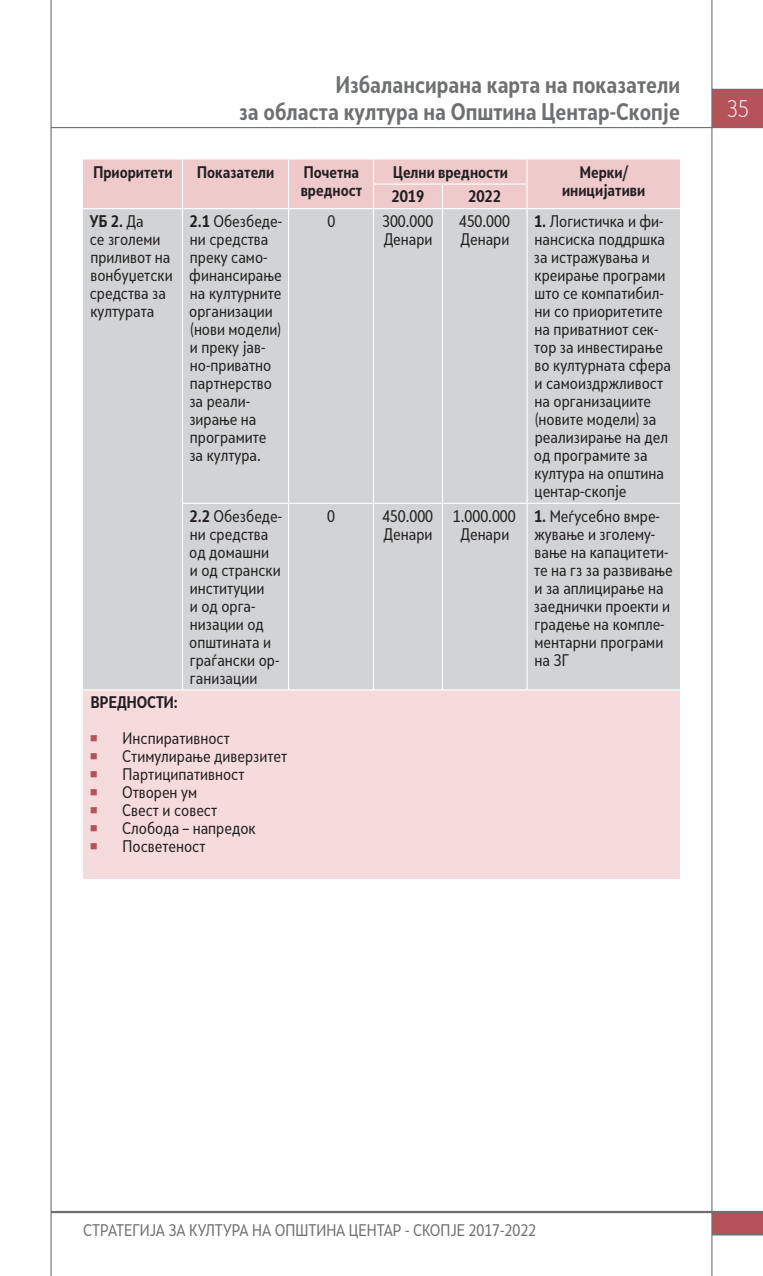
<style>
.page{position:relative;width:763px;height:1276px;background:#fff}
.page>*{position:absolute;margin:0;border:0;box-sizing:border-box;transform-origin:0 0}
.t1{font:700 22.5px/27px "Skola Sans Cn";color:#6d6f71;text-align:right}
.t2{font:300 22.5px "Skola Sans Cn";color:#fff}
.t3{font:15.75px/18px "Skola Sans Cn";color:#231f20}
.t4{font:700 15.75px/18px "Skola Sans Cn";color:#231f20}
.t5{font:15.75px "Skola Sans Cn";color:#6d6f71}
.s1{font-weight:700}
</style>
<div class="page">
<div style="left:711px;top:89px;width:51px;height:39px;background:#b5525a"></div>
<div style="left:711px;top:1211px;width:51px;height:23px;background:#b5525a"></div>
<hr style="left:50px;top:0;width:2px;height:1276px;background:#6d6f71">
<hr style="left:711px;top:0;width:1px;height:1276px;background:#6d6f71">
<hr style="left:51px;top:1211px;width:711px;height:2px;background:#6d6f71">
<hr style="left:711px;top:1233px;width:51px;height:2px;background:#6d6f71">
<hr style="left:711px;top:89px;width:51px;height:1px;background:#6d6f71">
<hr style="left:51px;top:127px;width:711px;height:1px;background:#6d6f71">
<div style="left:83px;top:209px;width:596px;height:480px;background:#d1d3d4"></div>
<div style="left:83px;top:690px;width:596px;height:188px;background:#f6dbdc"></div>
<div style="left:83px;top:159px;width:596px;height:49px;background:#eecaca"></div>
<hr style="left:182px;top:209px;width:1px;height:294px;background:#fff">
<hr style="left:288px;top:209px;width:1px;height:294px;background:#fff">
<hr style="left:373px;top:209px;width:1px;height:294px;background:#fff">
<hr style="left:441px;top:209px;width:2px;height:294px;background:#fff">
<hr style="left:526px;top:209px;width:1px;height:294px;background:#fff">
<hr style="left:182px;top:503px;width:106px;height:1px;background:#fff">
<hr style="left:182px;top:504px;width:1px;height:185px;background:#fff">
<hr style="left:288px;top:503px;width:85px;height:1px;background:#fff">
<hr style="left:288px;top:504px;width:1px;height:185px;background:#fff">
<hr style="left:373px;top:503px;width:69px;height:1px;background:#fff">
<hr style="left:373px;top:504px;width:1px;height:185px;background:#fff">
<hr style="left:442px;top:503px;width:84px;height:1px;background:#fff">
<hr style="left:441px;top:504px;width:2px;height:185px;background:#fff">
<hr style="left:526px;top:503px;width:153px;height:1px;background:#fff">
<hr style="left:526px;top:504px;width:1px;height:185px;background:#fff">
<h1 class="t1" style="left:239px;top:71px;width:442px">Избалансирана карта на показатели<br>за областа култура на Општина Центар-Скопје</h1>
<p class="t4" style="left:93px;top:163px;width:81px">Приоритети</p>
<p class="t4" style="left:197px;top:163px;width:78px">Показатели</p>
<p class="t4" style="left:300px;top:163px;width:63px">Почетна вредност</p>
<p class="t4" style="left:393px;top:163px;width:116px">Целни вредности</p>
<p class="t4" style="left:561px;top:163px;width:85px;text-align:center">Мерки/ иницијативи</p>
<p class="t4" style="left:391px;top:187px;width:34px">2019</p>
<p class="t4" style="left:468px;top:187px;width:34px">2022</p>
<p class="t3" style="left:90px;top:212px;width:84px"><span class="s1">УБ 2.</span> Да<br>се зголеми приливот на вонбуџетски средства за културата</p>
<p class="t3" style="left:189px;top:212px;width:94px"><span class="s1">2.1</span> Обезбеде&shy;ни средства преку само&shy;финансирање на културните организации (нови модели) и преку јав&shy;но-приватно партнерство за реали&shy;зирање на програмите за култура.</p>
<p class="t3" style="left:327px;top:212px;width:9px">0</p>
<p class="t3" style="left:382px;top:212px;width:53px">300.000<br>Денари</p>
<p class="t3" style="left:458px;top:212px;width:53px">450.000<br>Денари</p>
<p class="t3" style="left:533px;top:212px;width:139px"><span class="s1">1.</span> Логистичка и фи&shy;нансиска поддршка за истражувања и креирање програми што се компатибил&shy;ни со приоритетите на приватниот сек&shy;тор за инвестирање во културната сфера и самоиздржливост на организациите (новите модели) за реализирање на дел од програмите за култура на општина центар-скопје</p>
<p class="t3" style="left:189px;top:506px;width:94px"><span class="s1">2.2</span> Обезбеде&shy;ни средства од домашни<br>и од странски институции<br>и од орга&shy;низации од општината и граѓански ор&shy;ганизации</p>
<p class="t3" style="left:327px;top:506px;width:9px">0</p>
<p class="t3" style="left:382px;top:506px;width:53px">450.000<br>Денари</p>
<p class="t3" style="left:452px;top:506px;width:64px;text-align:center">1.000.000<br>Денари</p>
<p class="t3" style="left:533px;top:506px;width:140px"><span class="s1">1.</span> Меѓусебно вмре&shy;жување и зголему&shy;вање на капацитети&shy;те на гз за развивање и за аплицирање на заеднички проекти и градење на компле&shy;ментарни програми на ЗГ</p>
<p class="t4" style="left:91px;top:693px;width:88px">ВРЕДНОСТИ:</p>
<p class="t3" style="left:122px;top:729px;width:167px">Инспиративност<br>Стимулирање диверзитет<br>Партиципативност<br>Отворен ум<br>Свест и совест<br>Слобода – напредок<br>Посветеност</p>
<h1 class="t2" style="left:726px;top:95px;width:23px">35</h1>
<p class="t5" style="left:83px;top:1220px;width:454px">СТРАТЕГИЈА ЗА КУЛТУРА НА ОПШТИНА ЦЕНТАР - СКОПЈЕ 2017-2022</p>
</div>
